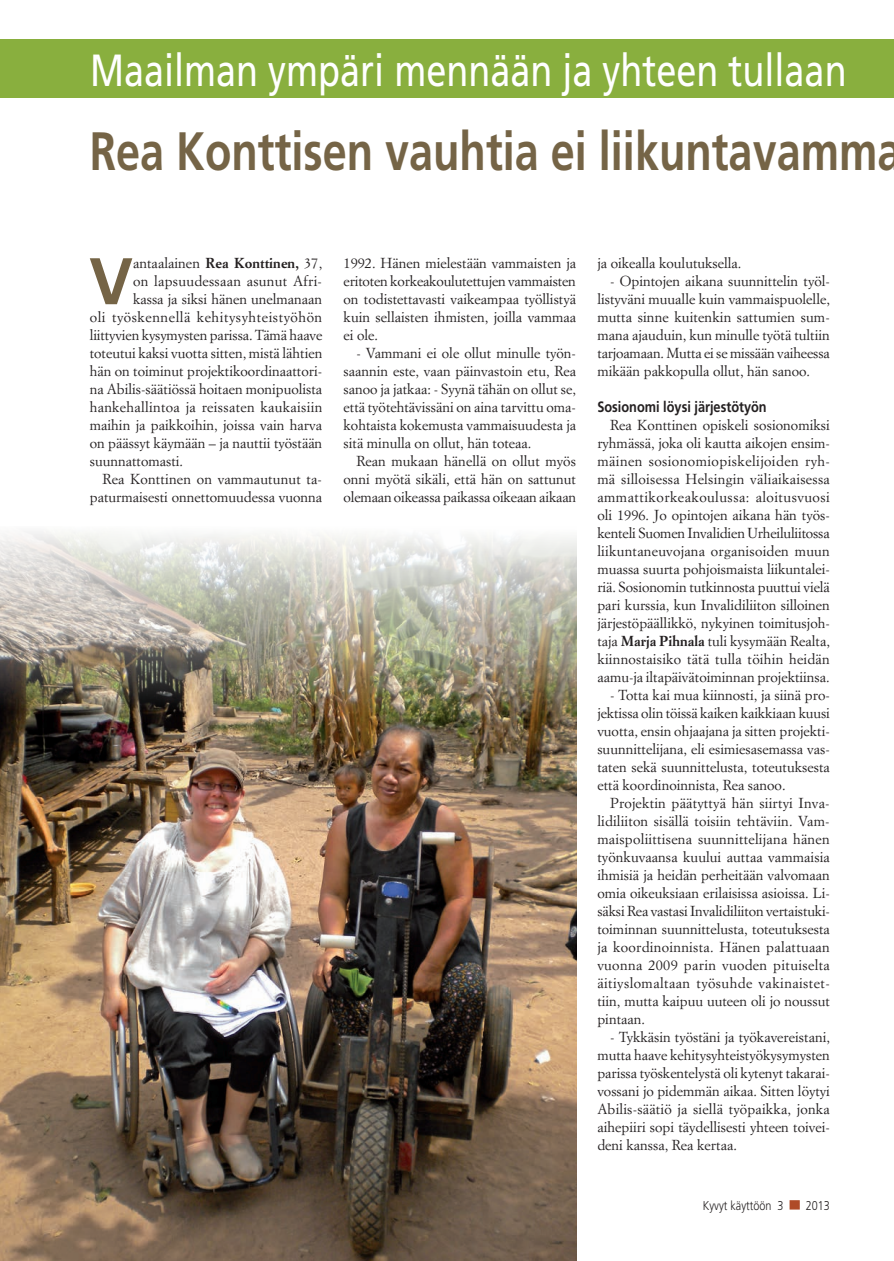
<style>
.page{position:relative;width:894px;height:1261px;background:#fff}
.page>*{position:absolute;margin:0;border:0;box-sizing:border-box;transform-origin:0 0}
.t1{font:700 65.85px "Frutiger LT Std";color:#756446}
.t2{font:700 54px "Frutiger LT Std";color:#756446;scale:.8 1}
.t3{font:45px "Frutiger LT Std";color:#fff;scale:.8 1}
.t4{font:700 15px "Frutiger LT Std";color:#231f20;scale:.85 1}
.t5{font:14.25px/18px "Simoncini Garamond Std";color:#231f20;text-align:justify}
.t6{font:14.25px "Simoncini Garamond Std";letter-spacing:.02em;color:#231f20}
.t7{font:14.25px "Simoncini Garamond Std";letter-spacing:.035em;color:#231f20}
.t8{font:300 12.75px "Frutiger LT Std";color:#231f20;scale:.85 1}
.s1{font-weight:700}
</style>
<div class="page">
<div style="left:789px;top:1200px;width:10px;height:9px;background:#af4b28;border:2px solid #af4b28"></div>
<div style="left:0;top:40px;width:893px;height:58px;background:#89af3e"></div>
<img style="left:0;top:531px;width:576px;height:730px">
<h3 class="t3" style="left:90px;top:44px;width:947px">Maailman ympäri mennään ja yhteen tullaan</h3>
<h2 class="t2" style="left:90px;top:120px;width:1016px">Rea Konttisen vauhtia ei liikuntavamma</h2>
<h1 class="t1" style="left:89px;top:243px;width:45px">V</h1>
<p class="t5" style="left:133px;top:254px;width:191px">antaalainen <span class="s1">Rea Konttinen,</span> 37,</p>
<p class="t6" style="left:133px;top:272px;width:191px">on lapsuudessaan asunut Afri-</p>
<p class="t5" style="left:133px;top:290px;width:191px">kassa ja siksi hänen unelmanaan</p>
<p class="t7" style="left:90px;top:308px;width:234px">oli työskennellä kehitysyhteistyöhön</p>
<p class="t5" style="left:90px;top:326px;width:234px">liittyvien kysymysten parissa. Tämä haave</p>
<p class="t5" style="left:90px;top:344px;width:234px">toteutui kaksi vuotta sitten, mistä lähtien</p>
<p class="t5" style="left:90px;top:362px;width:234px">hän on toiminut projektikoordinaattori-</p>
<p class="t5" style="left:90px;top:380px;width:234px">na Abilis-säätiössä hoitaen monipuolista</p>
<p class="t6" style="left:90px;top:398px;width:234px">hankehallintoa ja reissaten kaukaisiin</p>
<p class="t5" style="left:90px;top:416px;width:234px">maihin ja paikkoihin, joissa vain harva</p>
<p class="t5" style="left:90px;top:434px;width:234px">on päässyt käymään – ja nauttii työstään</p>
<p class="t5" style="left:90px;top:452px;width:95px">suunnattomasti.</p>
<p class="t5" style="left:102px;top:470px;width:221px">Rea Konttinen on vammautunut ta-</p>
<p class="t5" style="left:90px;top:488px;width:234px">paturmaisesti onnettomuudessa vuonna</p>
<p class="t5" style="left:343px;top:254px;width:234px">1992. Hänen mielestään vammaisten ja eritoten korkeakoulutettujen vammaisten on todistettavasti vaikeampaa työllistyä kuin sellaisten ihmisten, joilla vammaa ei ole.</p>
<p class="t5" style="left:343px;top:344px;width:234px;text-indent:13px">- Vammani ei ole ollut minulle työn&shy;saannin este, vaan päinvastoin etu, Rea sanoo ja jatkaa: - Syynä tähän on ollut se, että työtehtävissäni on aina tarvittu oma&shy;kohtaista kokemusta vammaisuudesta ja sitä minulla on ollut, hän toteaa.</p>
<p class="t5" style="left:343px;top:452px;width:234px;text-indent:13px">Rean mukaan hänellä on ollut myös onni myötä sikäli, että hän on sattunut olemaan oikeassa paikassa oikeaan aikaan</p>
<p class="t5" style="left:597px;top:254px;width:146px">ja oikealla koulutuksella.</p>
<p class="t5" style="left:597px;top:272px;width:234px;text-indent:13px">- Opintojen aikana suunnittelin työl&shy;listyväni muualle kuin vammaispuolelle, mutta sinne kuitenkin sattumien sum&shy;mana ajauduin, kun minulle työtä tultiin tarjoamaan. Mutta ei se missään vaiheessa mikään pakkopulla ollut, hän sanoo.</p>
<p class="t4" style="left:597px;top:398px;width:201px">Sosionomi löysi järjestötyön</p>
<p class="t5" style="left:597px;top:416px;width:234px;text-indent:13px">Rea Konttinen opiskeli sosionomiksi ryhmässä, joka oli kautta aikojen ensim&shy;mäinen sosionomiopiskelijoiden ryh&shy;mä silloisessa Helsingin väliaikaisessa ammattikorkeakoulussa: aloitusvuosi oli 1996. Jo opintojen aikana hän työs&shy;kenteli Suomen Invalidien Urheiluliitossa liikuntaneuvojana organisoiden muun muassa suurta pohjoismaista liikuntalei&shy;riä. Sosionomin tutkinnosta puuttui vielä pari kurssia, kun Invalidiliiton silloinen järjestöpäällikkö, nykyinen toimitusjoh&shy;taja <span class="s1">Marja Pihnala</span> tuli kysymään Realta, kiinnostaisiko tätä tulla töihin heidän aamu-ja iltapäivätoiminnan projektiinsa.</p>
<p class="t5" style="left:597px;top:686px;width:234px;text-indent:13px">- Totta kai mua kiinnosti, ja siinä pro&shy;jektissa olin töissä kaiken kaikkiaan kuusi vuotta, ensin ohjaajana ja sitten projekti&shy;suunnittelijana, eli esimiesasemassa vas&shy;taten sekä suunnittelusta, toteutuksesta että koordinoinnista, Rea sanoo.</p>
<p class="t5" style="left:597px;top:794px;width:234px;text-indent:13px">Projektin päätyttyä hän siirtyi Inva&shy;lidiliiton sisällä toisiin tehtäviin. Vam&shy;maispoliittisena suunnittelijana hänen työnkuvaansa kuului auttaa vammaisia ihmisiä ja heidän perheitään valvomaan omia oikeuksiaan erilaisissa asioissa. Li&shy;säksi Rea vastasi Invalidiliiton vertaistuki&shy;toiminnan suunnittelusta, toteutuksesta ja koordinoinnista. Hänen palattuaan vuonna 2009 parin vuoden pituiselta äitiyslomaltaan työsuhde vakinaistet&shy;tiin, mutta kaipuu uuteen oli jo noussut pintaan.</p>
<p class="t5" style="left:597px;top:1028px;width:234px;text-indent:13px">- Tykkäsin työstäni ja työkavereistani, mutta haave kehitysyhteistyökysymysten parissa työskentelystä oli kytenyt takarai&shy;vossani jo pidemmän aikaa. Sitten löytyi Abilis-säätiö ja siellä työpaikka, jonka aihepiiri sopi täydellisesti yhteen toivei&shy;deni kanssa, Rea kertaa.</p>
<p class="t8" style="left:703px;top:1198px;width:96px">Kyvyt käyttöön 3</p>
<p class="t8" style="left:805px;top:1198px;width:30px">2013</p>
</div>
